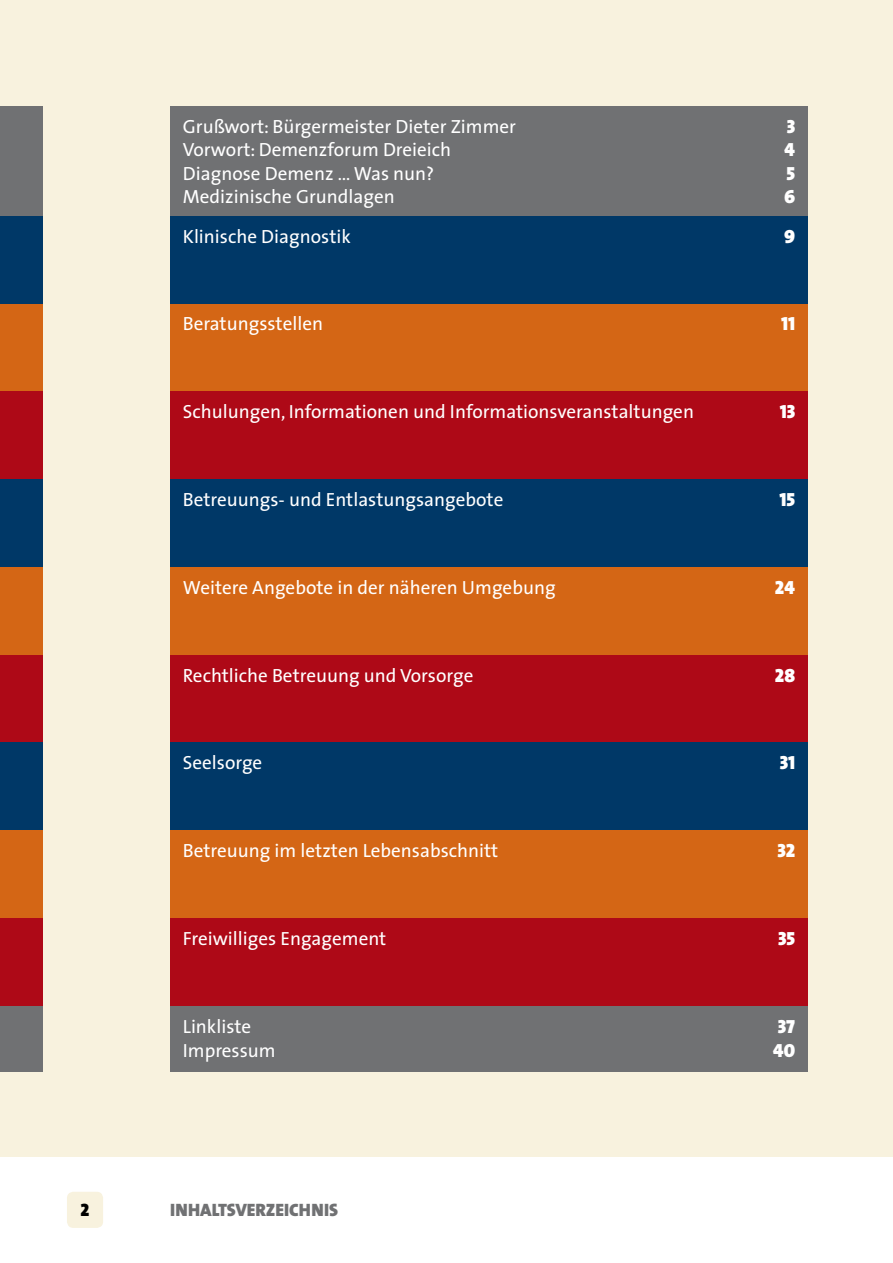
<style>
.page{position:relative;width:893px;height:1263px;background:#fff}
.page>*{position:absolute;margin:0;border:0;box-sizing:border-box;transform-origin:0 0}
.t1{font:19.2px "The Sans";color:#fff}
.t2{font:19.2px "The Sans Black Caps";color:#fff}
.t3{font:18px "The Sans Black Caps";color:#707173}
.t4{font:18px "The Sans Black Caps";color:#000}
</style>
<div class="page">
<div style="left:0;top:0;width:893px;height:1157px;background:#f8f2de"></div>
<div style="left:67px;top:1192px;width:36px;height:36px;background:#f8f2de;border-radius:6px"></div>
<div style="left:170px;top:1005px;width:638px;height:66px;background:#707173"></div>
<div style="left:170px;top:106px;width:638px;height:110px;background:#707173"></div>
<div style="left:170px;top:479px;width:638px;height:88px;background:#003867"></div>
<div style="left:170px;top:830px;width:638px;height:88px;background:#d46615"></div>
<div style="left:170px;top:216px;width:638px;height:88px;background:#003867"></div>
<div style="left:170px;top:304px;width:638px;height:87px;background:#d46615"></div>
<div style="left:170px;top:655px;width:638px;height:87px;background:#ae0917"></div>
<div style="left:170px;top:567px;width:638px;height:88px;background:#d46615"></div>
<div style="left:170px;top:391px;width:638px;height:88px;background:#ae0917"></div>
<div style="left:170px;top:742px;width:638px;height:88px;background:#003867"></div>
<div style="left:170px;top:918px;width:638px;height:88px;background:#ae0917"></div>
<div style="left:0;top:1005px;width:43px;height:66px;background:#707173"></div>
<div style="left:0;top:106px;width:43px;height:110px;background:#707173"></div>
<div style="left:0;top:479px;width:43px;height:88px;background:#003867"></div>
<div style="left:0;top:830px;width:43px;height:88px;background:#d46615"></div>
<div style="left:0;top:216px;width:43px;height:88px;background:#003867"></div>
<div style="left:0;top:304px;width:43px;height:87px;background:#d46615"></div>
<div style="left:0;top:655px;width:43px;height:87px;background:#ae0917"></div>
<div style="left:0;top:567px;width:43px;height:88px;background:#d46615"></div>
<div style="left:0;top:391px;width:43px;height:88px;background:#ae0917"></div>
<div style="left:0;top:742px;width:43px;height:88px;background:#003867"></div>
<div style="left:0;top:918px;width:43px;height:88px;background:#ae0917"></div>
<p class="t4" style="left:81px;top:1194px;width:10px">2</p>
<p class="t1" style="left:183px;top:111px;width:335px">Grußwort: Bürgermeister Dieter Zimmer</p>
<p class="t2" style="left:787px;top:110px;width:10px">3</p>
<p class="t1" style="left:183px;top:134px;width:270px">Vorwort: Demenzforum Dreieich</p>
<p class="t2" style="left:784px;top:134px;width:12px">4</p>
<p class="t1" style="left:183px;top:157px;width:253px">Diagnose Demenz … Was nun?</p>
<p class="t2" style="left:786px;top:157px;width:10px">5</p>
<p class="t1" style="left:183px;top:180px;width:213px">Medizinische Grundlagen</p>
<p class="t2" style="left:784px;top:180px;width:13px">6</p>
<p class="t1" style="left:183px;top:220px;width:169px">Klinische Diagnostik</p>
<p class="t2" style="left:784px;top:220px;width:13px">9</p>
<p class="t1" style="left:183px;top:308px;width:142px">Beratungsstellen</p>
<p class="t2" style="left:781px;top:308px;width:16px">11</p>
<p class="t1" style="left:183px;top:396px;width:513px">Schulungen, Informationen und Informationsveranstaltungen</p>
<p class="t2" style="left:780px;top:395px;width:17px">13</p>
<p class="t1" style="left:183px;top:483px;width:322px">Betreuungs- und Entlastungsangebote</p>
<p class="t2" style="left:779px;top:483px;width:17px">15</p>
<p class="t1" style="left:183px;top:571px;width:374px">Weitere Angebote in der näheren Umgebung</p>
<p class="t2" style="left:775px;top:571px;width:22px">24</p>
<p class="t1" style="left:183px;top:659px;width:292px">Rechtliche Betreuung und Vorsorge</p>
<p class="t2" style="left:775px;top:659px;width:22px">28</p>
<p class="t1" style="left:183px;top:747px;width:81px">Seelsorge</p>
<p class="t2" style="left:780px;top:746px;width:17px">31</p>
<p class="t1" style="left:183px;top:834px;width:317px">Betreuung im letzten Lebensabschnitt</p>
<p class="t2" style="left:777px;top:834px;width:19px">32</p>
<p class="t1" style="left:183px;top:922px;width:205px">Freiwilliges Engagement</p>
<p class="t2" style="left:778px;top:922px;width:19px">35</p>
<p class="t1" style="left:183px;top:1011px;width:70px">Linkliste</p>
<p class="t2" style="left:778px;top:1011px;width:19px">37</p>
<p class="t1" style="left:183px;top:1034px;width:94px">Impressum</p>
<p class="t2" style="left:773px;top:1034px;width:24px">40</p>
<p class="t3" style="left:170px;top:1194px;width:170px">INHALTSVERZEICHNIS</p>
</div>
